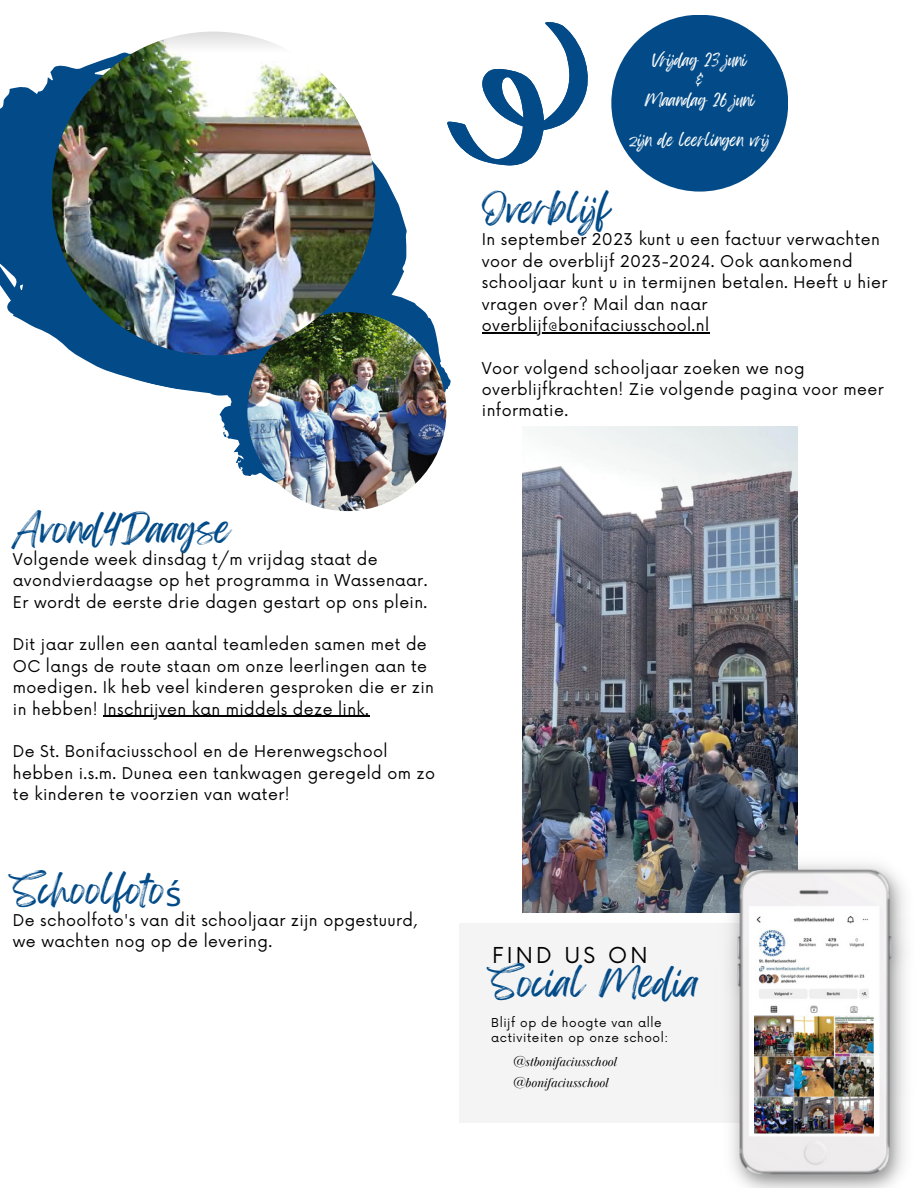
<style>
.page{position:relative;width:918px;height:1188px;background:#fff}
.page>*{position:absolute;margin:0;border:0;box-sizing:border-box;transform-origin:0 0}
.t1{font:33.9px "Feeling Passionate";color:#024b88}
.t2{font:21.45px "Now";letter-spacing:.15em;color:#000}
.t3{font:15.75px/21.3px "Now";letter-spacing:.025em;color:#000}
.t4{font:15px "Feeling Passionate";color:#fff}
.t5{font:italic 13.5px "Baskerville Display PT";color:#000}
.t6{font:12px/15px "Now";letter-spacing:.05em;color:#000}
.s1{font-family:"Noto Sans"}
</style>
<div class="page">
<div style="left:459px;top:923px;width:415px;height:200px;background:#f4f4f4"></div>
<img style="left:522px;top:427px;width:276px;height:486px">
<img style="left:717px;top:850px;width:189px;height:338px">
<img style="left:754px;top:913px;width:119px;height:220px">
<svg style="left:223px;top:333px;width:260px;height:179px"></svg>
<svg style="left:0;top:31px;width:439px;height:399px"></svg>
<img style="left:247px;top:312px;width:199px;height:199px;border-radius:50%">
<svg style="left:438px;top:22px;width:179px;height:171px"></svg>
<div style="left:611px;top:15px;width:177px;height:177px;background:#024b88;border-radius:50%"></div>
<img style="left:52px;top:32px;width:323px;height:323px;border-radius:50%">
<hr style="left:482px;top:332px;width:227px;height:1px;background:#000">
<hr style="left:103px;top:716px;width:266px;height:1px;background:#000">
<p class="t1" style="left:13px;top:501px;width:219px">Avond4Daagse</p>
<p class="t3" style="left:13px;top:549px;width:416px">Volgende week dinsdag t/m vrijdag staat de avondvierdaagse op het programma in Wassenaar.<br>Er wordt de eerste drie dagen gestart op ons plein.</p>
<p class="t3" style="left:13px;top:635px;width:423px">Dit jaar zullen een aantal teamleden samen met de OC langs de route staan om onze leerlingen aan te moedigen. Ik heb veel kinderen gesproken die er zin in hebben! Inschrijven kan middels deze link.</p>
<p class="t3" style="left:13px;top:742px;width:424px">De St. Bonifaciusschool en de Herenwegschool hebben i.s.m. Dunea een tankwagen geregeld om zo te kinderen te voorzien van water!</p>
<p class="t1" style="left:13px;top:862px;width:170px">Schoolfoto<span class="s1">ś</span></p>
<p class="t3" style="left:13px;top:911px;width:405px">De schoolfoto's van dit schooljaar zijn opgestuurd, we wachten nog op de levering.</p>
<p class="t4" style="left:652px;top:47px;width:96px">Vrijdag 23 juni</p>
<p class="t4" style="left:696px;top:67px;width:9px">&amp;</p>
<p class="t4" style="left:645px;top:87px;width:112px">Maandag 26 juni</p>
<p class="t4" style="left:630px;top:127px;width:142px">zijn de leerlingen vrij</p>
<p class="t1" style="left:482px;top:182px;width:129px">Overblijf</p>
<p class="t3" style="left:482px;top:230px;width:407px">In september 2023 kunt u een factuur verwachten voor de overblijf 2023-2024. Ook aankomend schooljaar kunt u in termijnen betalen. Heeft u hier vragen over? Mail dan naar overblijf@bonifaciusschool.nl</p>
<p class="t3" style="left:482px;top:358px;width:403px">Voor volgend schooljaar zoeken we nog overblijfkrachten! Zie volgende pagina voor meer informatie.</p>
<p class="t2" style="left:492px;top:943px;width:157px">FIND US ON</p>
<p class="t1" style="left:491px;top:956px;width:209px">Social Media</p>
<p class="t6" style="left:491px;top:1016px;width:178px">Blijf op de hoogte van alle activiteiten op onze school:</p>
<p class="t5" style="left:512px;top:1054px;width:106px">@stbonifaciusschool</p>
<p class="t5" style="left:512px;top:1074px;width:97px">@bonifaciusschool</p>
</div>
